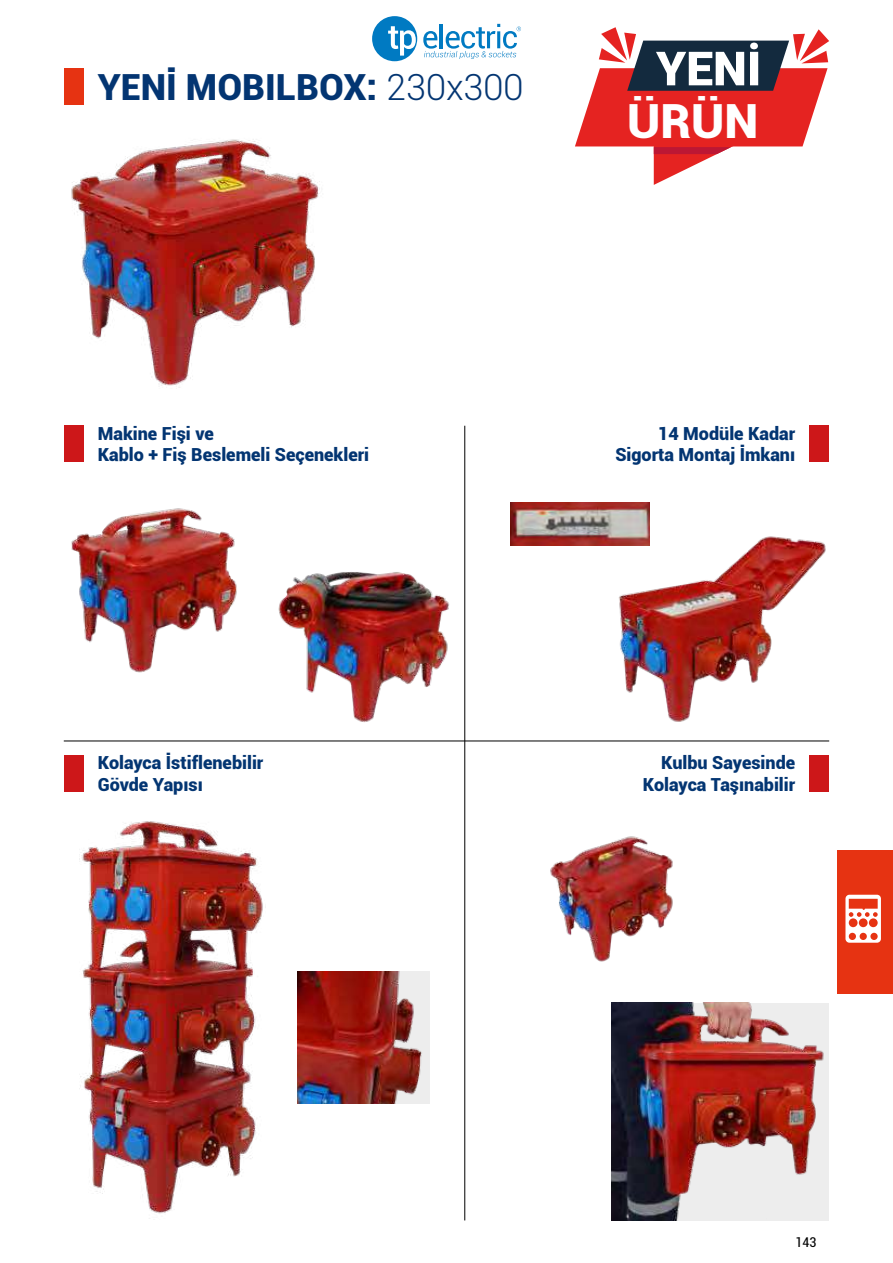
<style>
.page{position:relative;width:893px;height:1263px;background:#fff}
.page>*{position:absolute;margin:0;border:0;box-sizing:border-box;transform-origin:0 0}
.t1{font:900 47.1px "Roboto";color:#fff}
.t2{font:900 36px "Roboto";color:#033572}
.t3{font:900 18px/21.6px "Roboto";color:#033572}
.t4{font:condensed 13.5px "Roboto";color:#000}
.s1{font-weight:300}
</style>
<div class="page">
<div style="left:372px;top:16px;width:45px;height:45px;background:#007ac2;border-radius:50%"></div>
<svg style="left:388px;top:26px;width:28px;height:30px"></svg>
<svg style="left:423px;top:24px;width:98px;height:35px"></svg>
<div style="left:838px;top:850px;width:55px;height:144px;background:#e63312"></div>
<svg style="left:845px;top:895px;width:36px;height:48px"></svg>
<div style="left:64px;top:426px;width:20px;height:36px;background:#cd1719"></div>
<div style="left:64px;top:755px;width:20px;height:36px;background:#cd1719"></div>
<div style="left:809px;top:426px;width:20px;height:36px;background:#cd1719"></div>
<div style="left:809px;top:755px;width:20px;height:36px;background:#cd1719"></div>
<div style="left:64px;top:68px;width:20px;height:36px;background:#e63312"></div>
<img style="left:71px;top:139px;width:249px;height:249px">
<img style="left:71px;top:508px;width:166px;height:165px">
<img style="left:298px;top:972px;width:132px;height:132px">
<img style="left:550px;top:836px;width:123px;height:126px">
<img style="left:80px;top:821px;width:183px;height:398px">
<img style="left:278px;top:572px;width:172px;height:151px">
<img style="left:611px;top:536px;width:215px;height:186px">
<img style="left:612px;top:1003px;width:217px;height:217px">
<img style="left:510px;top:503px;width:140px;height:42px">
<hr style="left:464px;top:426px;width:1px;height:794px;background:#000">
<hr style="left:64px;top:741px;width:765px;height:1px;background:#000">
<svg style="left:575px;top:27px;width:254px;height:158px"></svg>
<h2 class="t2" style="left:98px;top:61px;width:427px">YENİ MOBILBOX: <span class="s1">230x300</span></h2>
<h1 class="t1" style="left:627px;top:88px;width:133px">ÜRÜN</h1>
<p class="t3" style="left:98px;top:422px;width:273px">Makine Fişi ve<br>Kablo + Fiş Beslemeli Seçenekleri</p>
<p class="t3" style="left:98px;top:751px;width:167px">Kolayca İstiflenebilir<br>Gövde Yapısı</p>
<p class="t3" style="left:615px;top:422px;width:181px;text-align:right">14 Modüle Kadar<br>Sigorta Montaj İmkanı</p>
<p class="t3" style="left:643px;top:751px;width:154px;text-align:right">Kulbu Sayesinde<br>Kolayca Taşınabilir</p>
<p class="t4" style="left:795px;top:1232px;width:22px">143</p>
</div>
